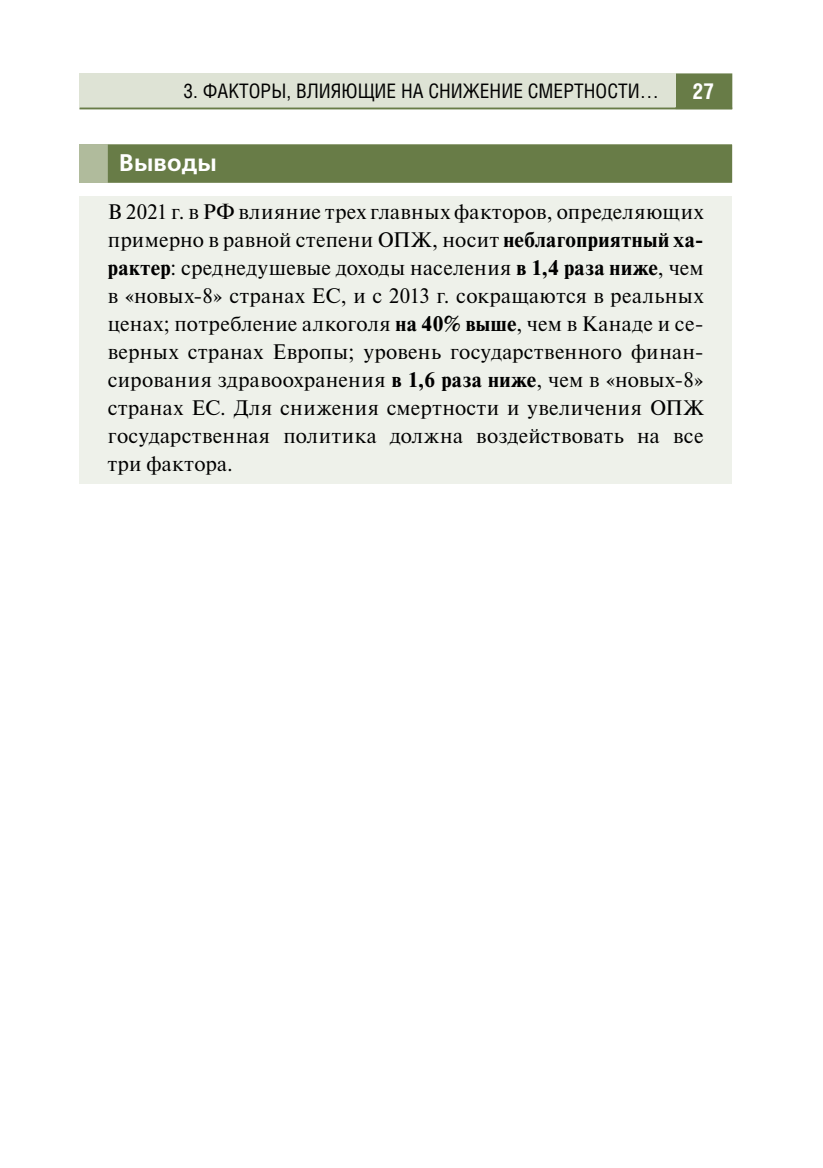
<style>
.page{position:relative;width:823px;height:1168px;background:#fff}
.page>*{position:absolute;margin:0;border:0;box-sizing:border-box;transform-origin:0 0}
.Выводы{font:700 24px "Free Set C";letter-spacing:.005em;color:#fff}
.t1{font:700 22px "Helios Cond";color:#fff}
.Вывод_Green{font:21px/28px "Newton";letter-spacing:.02em;color:#000;text-align:justify}
.t2{font:20px "Helios Cond";color:#000}
.s1{font-weight:700}
</style>
<div class="page">
<hr style="left:79px;top:107px;width:652px;height:2px;background:#687c47">
<div style="left:675px;top:73px;width:56px;height:36px;background:#687c47;border:2px solid #687c47"></div>
<div style="left:79px;top:73px;width:596px;height:34px;background:#dee3d5"></div>
<div style="left:79px;top:145px;width:652px;height:38px;background:#b0bb9c"></div>
<div style="left:108px;top:145px;width:623px;height:38px;background:#687c47"></div>
<div style="left:79px;top:196px;width:652px;height:287px;background:#eef1ea"></div>
<p class="t2" style="left:183px;top:79px;width:476px">3. Факторы, влияющие на снижение смертности…</p>
<p class="t1" style="left:692px;top:78px;width:23px">27</p>
<p class="Выводы" style="left:119px;top:149px;width:99px">Выводы</p>
<p class="Вывод_Green" style="left:108px;top:197px;width:597px">В 2021 г. в РФ влияние трех главных факторов, определяющих примерно в равной степени ОПЖ, носит <span class="s1">неблагоприятный ха&shy;рактер</span>: среднедушевые доходы населения <span class="s1">в 1,4 раза ниже</span>, чем в «новых-8» странах ЕС, и с 2013 г. сокращаются в реальных ценах; потребление алкоголя <span class="s1">на 40% выше</span>, чем в Канаде и се&shy;верных странах Европы; уровень государственного финан&shy;сирования здравоохранения <span class="s1">в 1,6 раза ниже</span>, чем в «новых-8» странах ЕС. Для снижения смертности и увеличения ОПЖ государственная политика должна воздействовать на все три фактора.</p>
</div>
